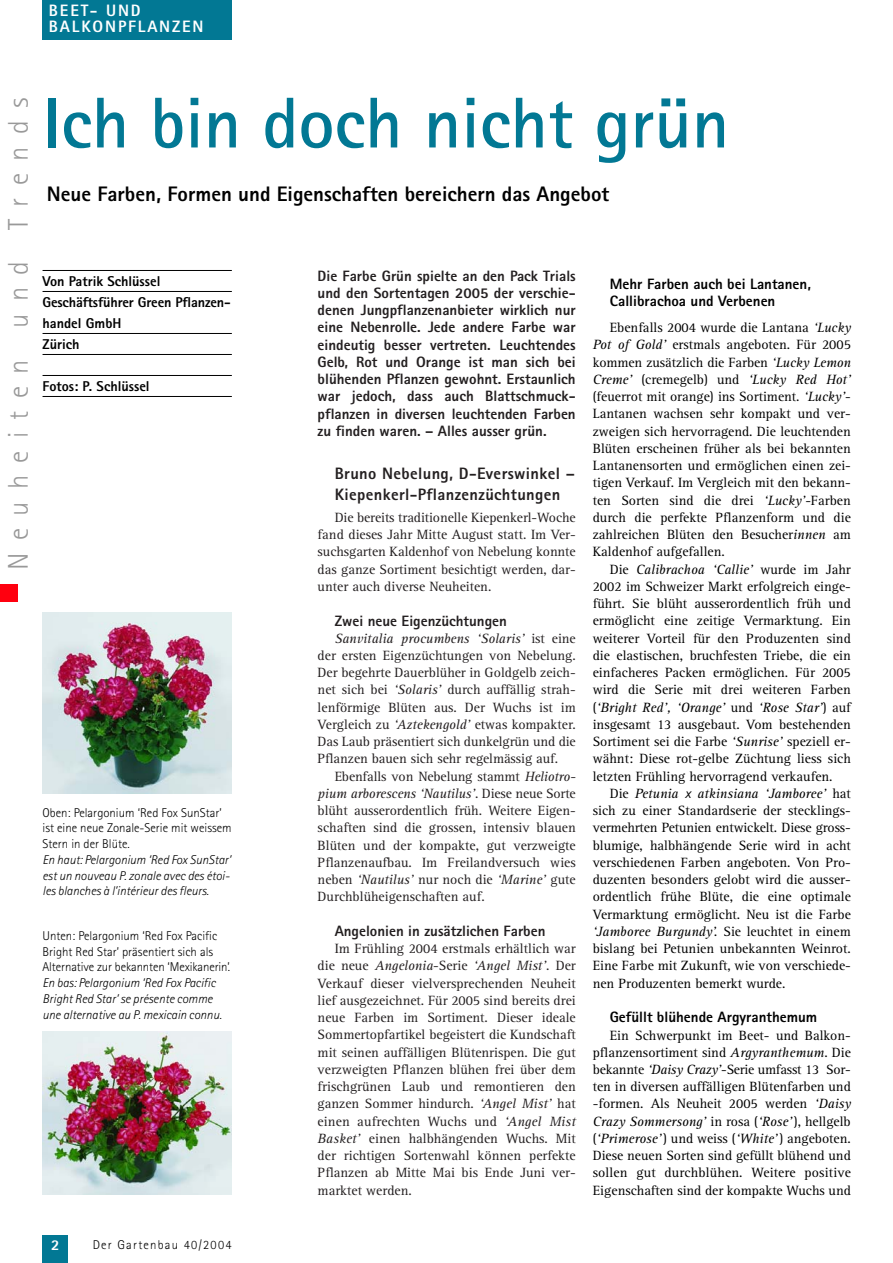
<style>
.page{position:relative;width:893px;height:1263px;background:#fff}
.page>*{position:absolute;margin:0;border:0;box-sizing:border-box;transform-origin:0 0}
.t1{font:700 72px "Rotis Sans Serif";color:#027894}
.t2{font:300 28.5px "Rotis Sans Serif";letter-spacing:.435em;color:#999}
.t3{font:800 21px "Rotis Sans Serif";color:#000}
.t4{font:800 16.5px/21px "Rotis Sans Serif";letter-spacing:.02em;color:#231f20}
.t5{font:800 16.5px/16.5px "Rotis Sans Serif";letter-spacing:.11em;color:#fff}
.t6{font:800 15px/17.2px "Rotis Sans Serif";color:#231f20;text-align:justify}
.t7{font:800 15px/17.2px "Rotis Sans Serif";color:#000}
.t8{font:800 15px "Rotis Sans Serif";color:#fff}
.t9{font:800 14.25px/21px "Rotis Sans Serif";color:#000}
.t10{font:13.8px/17.2px "Rotis Serif";color:#000;text-align:justify}
.t11{font:13.8px/17.2px "Rotis Serif";color:#231f20;text-align:justify}
.t12{font:italic 300 12.75px/15.8px "Rotis Sans Serif";color:#000}
.t13{font:300 12.75px/15.8px "Rotis Sans Serif";color:#000}
.t14{font:300 12.75px "Rotis Sans Serif";letter-spacing:.095em;color:#000}
.s1{font-style:italic}
.s2{font-family:"Rotis Sans Serif";font-style:italic}
</style>
<div class="page">
<div style="left:43px;top:1235px;width:25px;height:28px;background:#027894"></div>
<div style="left:43px;top:0;width:189px;height:40px;background:#027894"></div>
<hr style="left:43px;top:270px;width:189px;height:1px;background:#000">
<hr style="left:43px;top:291px;width:189px;height:1px;background:#000">
<hr style="left:43px;top:333px;width:189px;height:1px;background:#000">
<hr style="left:43px;top:354px;width:189px;height:1px;background:#000">
<hr style="left:43px;top:375px;width:189px;height:1px;background:#000">
<hr style="left:43px;top:396px;width:189px;height:1px;background:#000">
<div style="left:0;top:584px;width:17px;height:18px;background:#ff000f"></div>
<img style="left:43px;top:612px;width:189px;height:181px">
<img style="left:43px;top:1032px;width:189px;height:163px">
<p class="t5" style="left:49px;top:4px;width:156px">BEET- UND<br>BALKONPFLANZEN</p>
<h2 class="t2" style="left:8px;top:570px;width:474px;rotate:-90deg">Neuheiten und Trends</h2>
<h1 class="t1" style="left:43px;top:98px;width:688px">Ich bin doch nicht grün</h1>
<h3 class="t3" style="left:47px;top:187px;width:564px">Neue Farben, Formen und Eigenschaften bereichern das Angebot</h3>
<p class="t9" style="left:43px;top:272px;width:190px">Von Patrik Schlüssel<br>Geschäftsführer Green Pflanzen&shy;handel GmbH<br>Zürich</p>
<p class="t9" style="left:43px;top:377px;width:109px">Fotos: P. Schlüssel</p>
<p class="t13" style="left:43px;top:806px;width:191px">Oben: Pelargonium ‘Red Fox SunStar’ ist eine neue Zonale-Serie mit weissem<br>Stern in der Blüte.</p>
<p class="t12" style="left:43px;top:853px;width:190px;text-align:justify">En haut: Pelargonium ‘Red Fox SunStar’ est un nouveau P. zonale avec des étoi&shy;les blanches à l’intérieur des fleurs.</p>
<p class="t13" style="left:43px;top:929px;width:189px">Unten: Pelargonium ‘Red Fox Pacific<br>Bright Red Star’ präsentiert sich als<br>Alternative zur bekannten ‘Mexikanerin’.</p>
<p class="t12" style="left:43px;top:976px;width:181px">En bas: Pelargonium ‘Red Fox Pacific<br>Bright Red Star’ se présente comme une alternative au P. mexicain connu.</p>
<p class="t6" style="left:317px;top:268px;width:259px">Die Farbe Grün spielte an den Pack Trials und den Sortentagen 2005 der verschie&shy;denen Jungpflanzenanbieter wirklich nur eine Nebenrolle. Jede andere Farbe war eindeutig besser vertreten. Leuchtendes Gelb, Rot und Orange ist man sich bei blühenden Pflanzen gewohnt. Erstaunlich war jedoch, dass auch Blattschmuck&shy;pflanzen in diversen leuchtenden Farben zu finden waren. – Alles ausser grün.</p>
<p class="t4" style="left:334px;top:464px;width:242px">Bruno Nebelung, D-Everswinkel –<br>Kiepenkerl-Pflanzenzüchtungen</p>
<p class="t11" style="left:317px;top:510px;width:259px;text-indent:17px">Die bereits traditionelle Kiepenkerl-Woche fand dieses Jahr Mitte August statt. Im Ver&shy;suchsgarten Kaldenhof von Nebelung konnte das ganze Sortiment besichtigt werden, dar&shy;unter auch diverse Neuheiten.</p>
<p class="t6" style="left:334px;top:613px;width:174px">Zwei neue Eigenzüchtungen</p>
<p class="t11" style="left:317px;top:631px;width:259px;text-indent:17px"><span class="s1">Sanvitalia procumbens ‘Solaris’</span> ist eine der ersten Eigenzüchtungen von Nebelung.<br>Der begehrte Dauerblüher in Goldgelb zeich&shy;net sich bei <span class="s1">‘Solaris’</span> durch auffällig strah&shy;lenförmige Blüten aus. Der Wuchs ist im Vergleich zu <span class="s1">‘Aztekengold’</span> etwas kompakter.<br>Das Laub präsentiert sich dunkelgrün und die Pflanzen bauen sich sehr regelmässig auf.</p>
<p class="t11" style="left:317px;top:769px;width:259px;text-indent:17px">Ebenfalls von Nebelung stammt <span class="s1">Heliotro&shy;pium arborescens ‘Nautilus’</span>. Diese neue Sorte blüht ausserordentlich früh. Weitere Eigen&shy;schaften sind die grossen, intensiv blauen Blüten und der kompakte, gut verzweigte Pflanzenaufbau. Im Freilandversuch wies neben <span class="s1">‘Nautilus’</span> nur noch die <span class="s1">‘Marine’</span> gute Durchblüheigenschaften auf.</p>
<p class="t6" style="left:334px;top:924px;width:212px">Angelonien in zusätzlichen Farben</p>
<p class="t11" style="left:317px;top:941px;width:259px;text-indent:17px">Im Frühling 2004 erstmals erhältlich war die neue <span class="s1">Angelonia</span>-Serie <span class="s1">‘Angel Mist’</span>. Der Verkauf dieser vielversprechenden Neuheit lief ausgezeichnet. Für 2005 sind bereits drei neue Farben im Sortiment. Dieser ideale Sommertopfartikel begeistert die Kundschaft mit seinen auffälligen Blütenrispen. Die gut verzweigten Pflanzen blühen frei über dem frischgrünen Laub und remontieren den ganzen Sommer hindurch. <span class="s1">‘Angel Mist’</span> hat einen aufrechten Wuchs und <span class="s1">‘Angel Mist Basket’</span> einen halbhängenden Wuchs. Mit der richtigen Sortenwahl können perfekte Pflanzen ab Mitte Mai bis Ende Juni ver&shy;marktet werden.</p>
<p class="t7" style="left:609px;top:277px;width:203px">Mehr Farben auch bei Lantanen,<br>Callibrachoa und Verbenen</p>
<p class="t10" style="left:592px;top:320px;width:259px;text-indent:17px">Ebenfalls 2004 wurde die Lantana <span class="s1">‘Lucky Pot of Gold’</span> erstmals angeboten. Für 2005 kommen zusätzlich die Farben <span class="s1">‘Lucky Lemon Creme’</span> (cremegelb) und <span class="s1">‘Lucky Red Hot’ </span>(feuerrot mit orange) ins Sortiment. <span class="s1">‘Lucky’</span>- Lantanen wachsen sehr kompakt und ver&shy;zweigen sich hervorragend. Die leuchtenden Blüten erscheinen früher als bei bekannten Lantanensorten und ermöglichen einen zei&shy;tigen Verkauf. Im Vergleich mit den bekann&shy;ten Sorten sind die drei <span class="s1">‘Lucky’</span>-Farben durch die perfekte Pflanzenform und die zahlreichen Blüten den Besucher<span class="s1">innen</span> am Kaldenhof aufgefallen.</p>
<p class="t10" style="left:592px;top:562px;width:259px;text-indent:17px">Die <span class="s1">Calibrachoa ‘Callie’</span> wurde im Jahr 2002 im Schweizer Markt erfolgreich einge&shy;führt. Sie blüht ausserordentlich früh und ermöglicht eine zeitige Vermarktung. Ein weiterer Vorteil für den Produzenten sind die elastischen, bruchfesten Triebe, die ein einfacheres Packen ermöglichen. Für 2005 wird die Serie mit drei weiteren Farben (<span class="s1">‘Bright Red’, ‘Orange’</span> und <span class="s1">‘Rose Star’</span>) auf insgesamt 13 ausgebaut. Vom bestehenden Sortiment sei die Farbe <span class="s1">‘Sunrise’</span> speziell er&shy;wähnt: Diese rot-gelbe Züchtung liess sich letzten Frühling hervorragend verkaufen.</p>
<p class="t10" style="left:592px;top:786px;width:259px;text-indent:17px">Die <span class="s1">Petunia</span> <span class="s2">x</span> <span class="s1">atkinsiana ‘Jamboree’</span> hat sich zu einer Standardserie der stecklings&shy;vermehrten Petunien entwickelt. Diese gross&shy;blumige, halbhängende Serie wird in acht verschiedenen Farben angeboten. Von Pro&shy;duzenten besonders gelobt wird die ausser&shy;ordentlich frühe Blüte, die eine optimale Vermarktung ermöglicht. Neu ist die Farbe <span class="s1">‘Jamboree Burgundy’.</span> Sie leuchtet in einem bislang bei Petunien unbekannten Weinrot.<br>Eine Farbe mit Zukunft, wie von verschiede&shy;nen Produzenten bemerkt wurde.</p>
<p class="t7" style="left:609px;top:1010px;width:209px">Gefüllt blühende Argyranthemum</p>
<p class="t10" style="left:592px;top:1028px;width:259px;text-indent:17px">Ein Schwerpunkt im Beet- und Balkon&shy;pflanzensortiment sind <span class="s1">Argyranthemum</span>. Die bekannte <span class="s1">‘Daisy Crazy’</span>-Serie umfasst 13 Sor&shy;ten in diversen auffälligen Blütenfarben und -formen. Als Neuheit 2005 werden <span class="s1">‘Daisy Crazy Sommersong’</span> in rosa (<span class="s1">‘Rose’</span>), hellgelb (<span class="s1">‘Primerose’</span>) und weiss (<span class="s1">‘White’</span>) angeboten.<br>Diese neuen Sorten sind gefüllt blühend und sollen gut durchblühen. Weitere positive Eigenschaften sind der kompakte Wuchs und</p>
<p class="t8" style="left:51px;top:1240px;width:10px">2</p>
<p class="t14" style="left:93px;top:1240px;width:140px">Der Gartenbau 40/2004</p>
</div>
